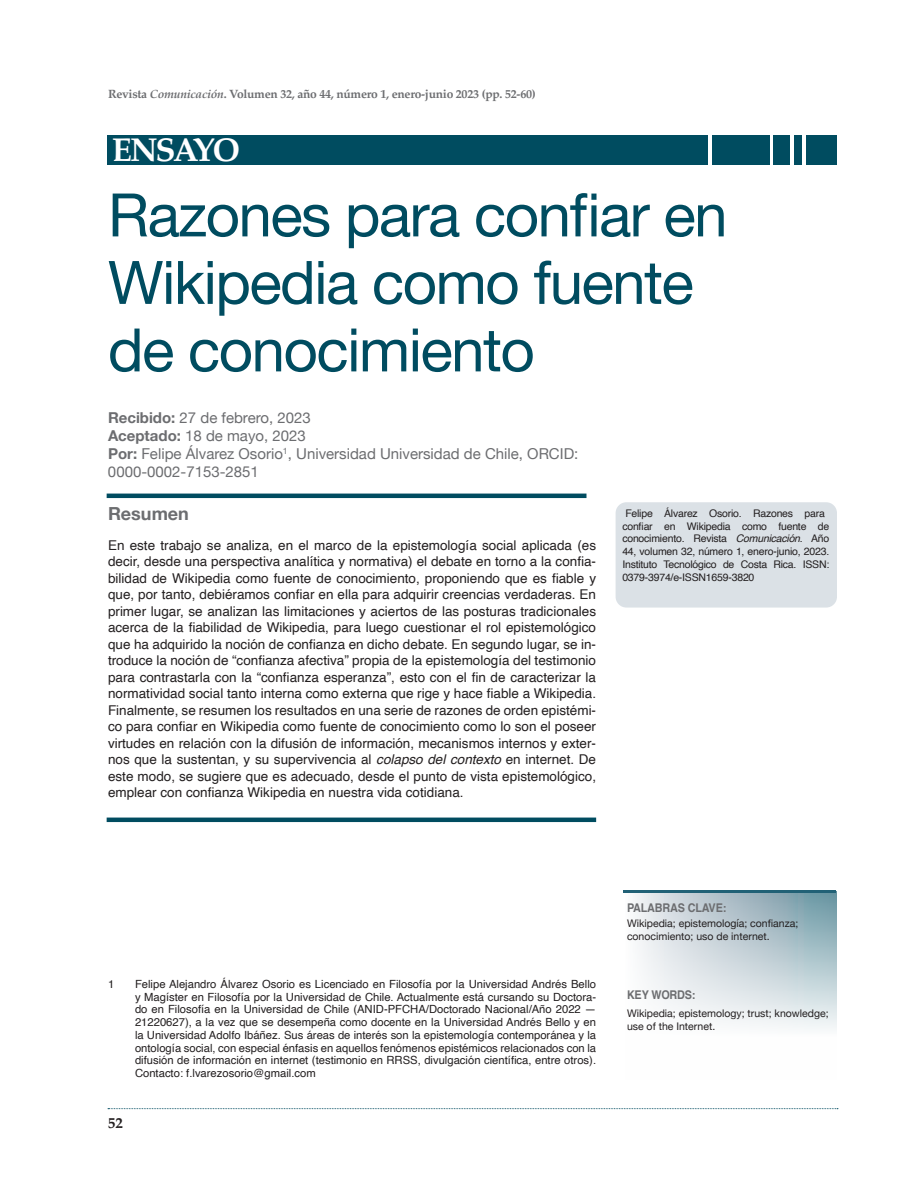
<style>
.page{position:relative;width:918px;height:1188px;background:#fff}
.page>*{position:absolute;margin:0;border:0;box-sizing:border-box;transform-origin:0 0}
.t1{font:60px/67.5px "Helvetica Neue";letter-spacing:-.025em;color:#004c60}
.t2{font:700 33px "Palatino";letter-spacing:-.07em;color:#fff}
.t3{font:700 18px "Helvetica Neue";color:#6c6d70}
.t4{font:15px/18px "Helvetica Neue";color:#6c6d70}
.t5{font:700 15px "Palatino";color:#231f20}
.t6{font:13.5px/16.5px "Helvetica";color:#231f20;text-align:justify}
.t7{font:700 12px "Palatino";letter-spacing:-.02em;color:#6c6d70}
.t8{font:700 12px "Helvetica";letter-spacing:-.015em;color:#6c6d70;scale:.9 1}
.t9{font:11.25px/12.8px "Helvetica";color:#231f20;text-align:justify}
.t10{font:10.5px/12.8px "Helvetica";letter-spacing:-.02em;color:#231f20}
.t11{font:10.5px/13.5px "Helvetica Neue";color:#231f20}
.s1{font-style:italic}
.s2{font-weight:700}
</style>
<div class="page">
<svg style="left:108px;top:1108px;width:730px;height:1px"></svg>
<svg style="left:633px;top:893px;width:203px;height:136px"></svg>
<div style="left:616px;top:502px;width:221px;height:106px;background:#dbe1e6;border-radius:11px"></div>
<hr style="left:624px;top:891px;width:212px;height:2px;background:#216176">
<hr style="left:107px;top:818px;width:489px;height:4px;background:#004c60">
<hr style="left:107px;top:494px;width:479px;height:4px;background:#004c60">
<div style="left:107px;top:135px;width:600px;height:29px;background:#004c60"></div>
<div style="left:712px;top:135px;width:58px;height:29px;background:#004c60"></div>
<div style="left:773px;top:135px;width:16px;height:29px;background:#004c60"></div>
<div style="left:794px;top:135px;width:7px;height:29px;background:#004c60"></div>
<div style="left:807px;top:135px;width:30px;height:29px;background:#004c60"></div>
<p class="t7" style="left:108px;top:84px;width:429px">Revista <span class="s1">Comunicación</span>. Volumen 32, año 44, número 1, enero-junio 2023 (pp. 52-60)</p>
<h2 class="t2" style="left:112px;top:122px;width:129px">ENSAYO</h2>
<h1 class="t1" style="left:108px;top:185px;width:621px">Razones para confiar en<br>Wikipedia como fuente de conocimiento</h1>
<p class="t4" style="left:108px;top:409px;width:472px"><span class="s2">Recibido:</span> 27 de febrero, 2023<br><span class="s2">Aceptado:</span> 18 de mayo, 2023<br><span class="s2">Por:</span> Felipe Álvarez Osorio<sup>1</sup>, Universidad Universidad de Chile, ORCID:<br>0000-0002-7153-2851</p>
<h3 class="t3" style="left:108px;top:499px;width:82px">Resumen</h3>
<p class="t6" style="left:108px;top:537px;width:490px">En este trabajo se analiza, en el marco de la epistemología social aplicada (es decir, desde una perspectiva analítica y normativa) el debate en torno a la confia&shy;bilidad de Wikipedia como fuente de conocimiento, proponiendo que es fiable y que, por tanto, debiéramos confiar en ella para adquirir creencias verdaderas. En primer lugar, se analizan las limitaciones y aciertos de las posturas tradicionales acerca de la fiabilidad de Wikipedia, para luego cuestionar el rol epistemológico que ha adquirido la noción de confianza en dicho debate. En segundo lugar, se in&shy;troduce la noción de “confianza afectiva” propia de la epistemología del testimonio para contrastarla con la “confianza esperanza”, esto con el fin de caracterizar la normatividad social tanto interna como externa que rige y hace fiable a Wikipedia.<br>Finalmente, se resumen los resultados en una serie de razones de orden epistémi&shy;co para confiar en Wikipedia como fuente de conocimiento como lo son el poseer virtudes en relación con la difusión de información, mecanismos internos y exter&shy;nos que la sustentan, y su supervivencia al <span class="s1">colapso del contexto</span> en internet. De este modo, se sugiere que es adecuado, desde el punto de vista epistemológico, emplear con confianza Wikipedia en nuestra vida cotidiana.</p>
<p class="t10" style="left:622px;top:507px;width:208px">Felipe Álvarez Osorio. Razones para confiar en Wikipedia como fuente de conocimiento. Revista <span class="s1">Comunicación</span>. Año 44, volumen 32, número 1, enero-junio, 2023.<br>Instituto Tecnológico de Costa Rica. ISSN:<br>0379-3974/e-ISSN1659-3820</p>
<p class="t9" style="left:108px;top:978px;width:8px">1</p>
<p class="t9" style="left:135px;top:978px;width:463px">Felipe Alejandro Álvarez Osorio es Licenciado en Filosofía por la Universidad Andrés Bello y Magíster en Filosofía por la Universidad de Chile. Actualmente está cursando su Doctora&shy;do en Filosofía en la Universidad de Chile (ANID-PFCHA/Doctorado Nacional/Año 2022 — 21220627), a la vez que se desempeña como docente en la Universidad Andrés Bello y en la Universidad Adolfo Ibáñez. Sus áreas de interés son la epistemología contemporánea y la ontología social, con especial énfasis en aquellos fenómenos epistémicos relacionados con la difusión de información en internet (testimonio en RRSS, divulgación científica, entre otros).<br>Contacto: f.lvarezosorio@gmail.com</p>
<p class="t5" style="left:108px;top:1110px;width:16px">52</p>
<p class="t8" style="left:627px;top:898px;width:112px">PALABRAS CLAVE:</p>
<p class="t11" style="left:627px;top:917px;width:173px">Wikipedia; epistemología; confianza; conocimiento; uso de internet.</p>
<p class="t8" style="left:627px;top:985px;width:78px">KEY WORDS:</p>
<p class="t11" style="left:627px;top:1007px;width:203px">Wikipedia; epistemology; trust; knowledge; use of the Internet.</p>
</div>
